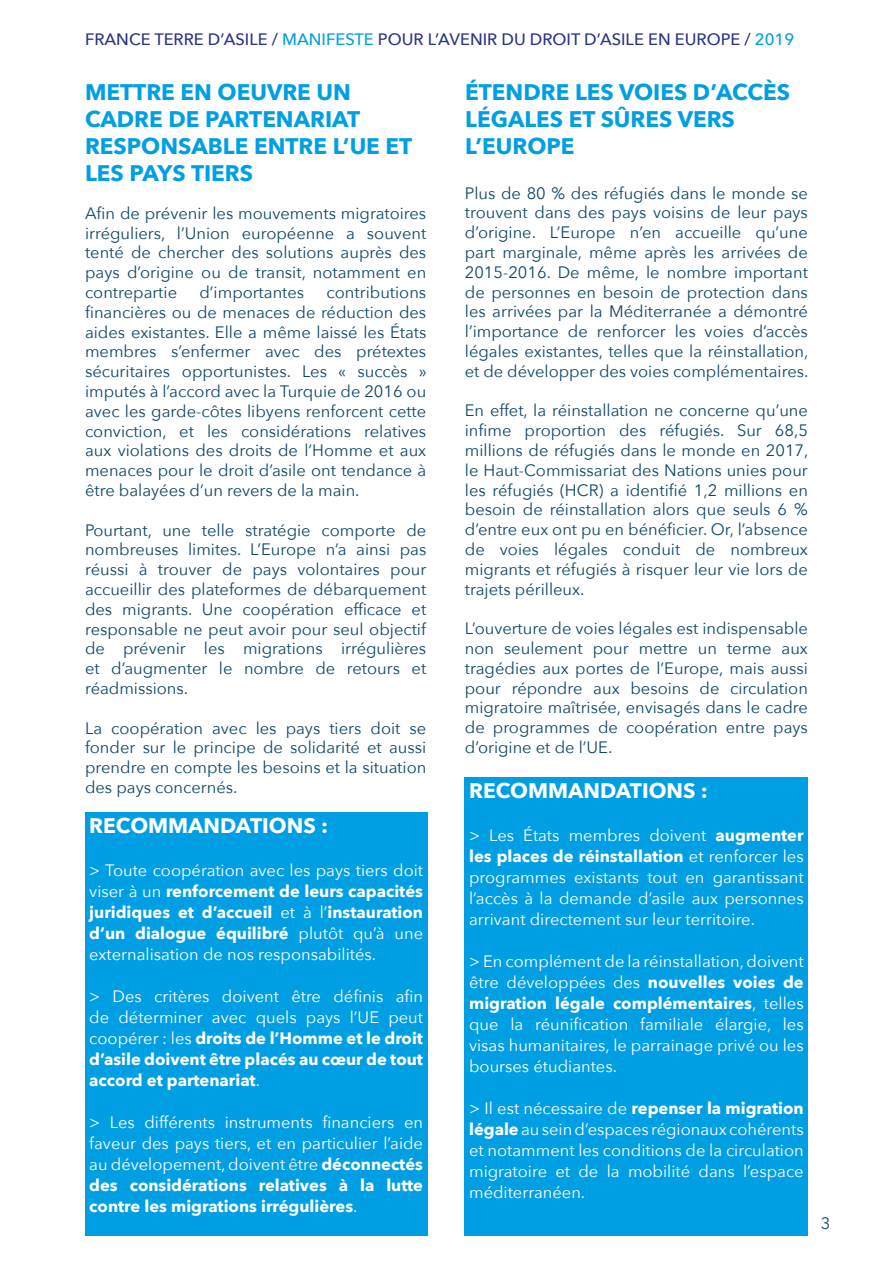
<style>
.page{position:relative;width:893px;height:1263px;background:#fff}
.page>*{position:absolute;margin:0;border:0;box-sizing:border-box;transform-origin:0 0}
.t1{font:700 22.5px/27px "Avenir Next";color:#009fe3}
.t2{font:700 21px "Avenir Next";color:#fff}
.t3{font:16.5px/19.8px "Avenir Next";color:#0f4665;text-align:justify}
.t4{font:16.5px/21px "Avenir Next";color:#fff;text-align:justify}
.t5{font:500 16.5px "Avenir Next";color:#283583}
.s1{color:#009fe3}
.s2{font-weight:700}
</style>
<div class="page">
<div style="left:85px;top:812px;width:342px;height:423px;background:#009fe3"></div>
<div style="left:465px;top:777px;width:343px;height:458px;background:#009fe3"></div>
<p class="t5" style="left:85px;top:25px;width:711px">FRANCE TERRE D’ASILE / <span class="s1">MANIFESTE</span> POUR L’AVENIR DU DROIT D’ASILE EN EUROPE / <span class="s1">2019</span></p>
<h1 class="t1" style="left:85px;top:79px;width:329px">METTRE EN OEUVRE UN<br>CADRE DE PARTENARIAT<br>RESPONSABLE ENTRE L’UE ET<br>LES PAYS TIERS</h1>
<p class="t3" style="left:85px;top:202px;width:343px">Afin de prévenir les mouvements migratoires irréguliers, l’Union européenne a souvent tenté de chercher des solutions auprès des pays d’origine ou de transit, notamment en contrepartie</p>
<p class="t3" style="left:85px;top:282px;width:343px;text-indent:242px">contributions financières ou de menaces de réduction des aides existantes. Elle a même laissé les États membres s’enfermer avec des prétextes sécuritaires opportunistes. Les « succès » imputés à l’accord avec la Turquie de 2016 ou avec les garde-côtes libyens renforcent cette conviction, et les considérations relatives aux violations des droits de l’Homme et aux menaces pour le droit d’asile ont tendance à être balayées d’un revers de la main.</p>
<p class="t3" style="left:85px;top:519px;width:343px">Pourtant, une telle stratégie comporte de nombreuses limites. L’Europe n’a ainsi pas réussi à trouver de pays volontaires pour accueillir des plateformes de débarquement des migrants. Une coopération efficace et responsable ne peut avoir pour seul objectif de prévenir les migrations irrégulières et d’augmenter le nombre de retours et réadmissions.</p>
<p class="t3" style="left:85px;top:717px;width:343px">La coopération avec les pays tiers doit se fonder sur le principe de solidarité et aussi prendre en compte les besoins et la situation des pays concernés.</p>
<p class="t3" style="left:199px;top:282px;width:106px">d’importantes</p>
<p class="t2" style="left:89px;top:808px;width:240px">RECOMMANDATIONS :</p>
<p class="t4" style="left:89px;top:859px;width:335px">&gt; Toute coopération avec les pays tiers doit viser à un <span class="s2">renforcement de leurs capacités juridiques et d’accueil</span> et à l’<span class="s2">instauration d’un dialogue équilibré</span> plutôt qu’à une externalisation de nos responsabilités.</p>
<p class="t4" style="left:89px;top:985px;width:335px">&gt; Des critères doivent être définis afin de déterminer avec quels pays l’UE peut coopérer : les <span class="s2">droits de l’Homme et le droit d’asile doivent être placés au cœur de tout accord et partenariat</span>.</p>
<p class="t4" style="left:89px;top:1111px;width:335px">&gt; Les différents instruments financiers en faveur des pays tiers, et en particulier l’aide au dévelopement, doivent être <span class="s2">déconnectés des considérations relatives à la lutte contre les migrations irrégulières</span>.</p>
<h1 class="t1" style="left:465px;top:79px;width:326px">ÉTENDRE LES VOIES D’ACCÈS<br>LÉGALES ET SÛRES VERS<br>L’EUROPE</h1>
<p class="t3" style="left:465px;top:182px;width:345px">Plus de 80 % des réfugiés dans le monde se trouvent dans des pays voisins de leur pays d’origine. L’Europe n’en accueille qu’une part marginale, même après les arrivées de 2015-2016. De même, le nombre important de personnes en besoin de protection dans les arrivées par la Méditerranée a démontré l’importance de renforcer les voies d’accès légales existantes, telles que la réinstallation, et de développer des voies complémentaires.</p>
<p class="t3" style="left:465px;top:400px;width:345px">En effet, la réinstallation ne concerne qu’une infime proportion des réfugiés. Sur 68,5 millions de réfugiés dans le monde en 2017, le Haut-Commissariat des Nations unies pour les réfugiés (HCR) a identifié 1,2 millions en besoin de réinstallation alors que seuls 6 % d’entre eux ont pu en bénéficier. Or, l’absence de voies légales conduit de nombreux migrants et réfugiés à risquer leur vie lors de trajets périlleux.</p>
<p class="t3" style="left:465px;top:618px;width:345px">L’ouverture de voies légales est indispensable non seulement pour mettre un terme aux tragédies aux portes de l’Europe, mais aussi pour répondre aux besoins de circulation migratoire maîtrisée, envisagés dans le cadre de programmes de coopération entre pays d’origine et de l’UE.</p>
<p class="t2" style="left:469px;top:773px;width:240px">RECOMMANDATIONS :</p>
<p class="t4" style="left:469px;top:824px;width:336px">&gt; Les États membres doivent <span class="s2">augmenter les places de réinstallation</span> et renforcer les programmes existants tout en garantissant l’accès à la demande d’asile aux personnes arrivant directement sur leur territoire.</p>
<p class="t4" style="left:469px;top:950px;width:336px">&gt; En complément de la réinstallation, doivent être développées des <span class="s2">nouvelles voies de migration légale complémentaires</span>, telles que la réunification familiale élargie, les visas humanitaires, le parrainage privé ou les bourses étudiantes.</p>
<p class="t4" style="left:469px;top:1097px;width:336px">&gt; Il est nécessaire de <span class="s2">repenser la migration légale</span> au sein d’espaces régionaux cohérents et notamment les conditions de la circulation migratoire et de la mobilité dans l’espace méditerranéen.</p>
<p class="t3" style="left:821px;top:1212px;width:11px">3</p>
</div>
